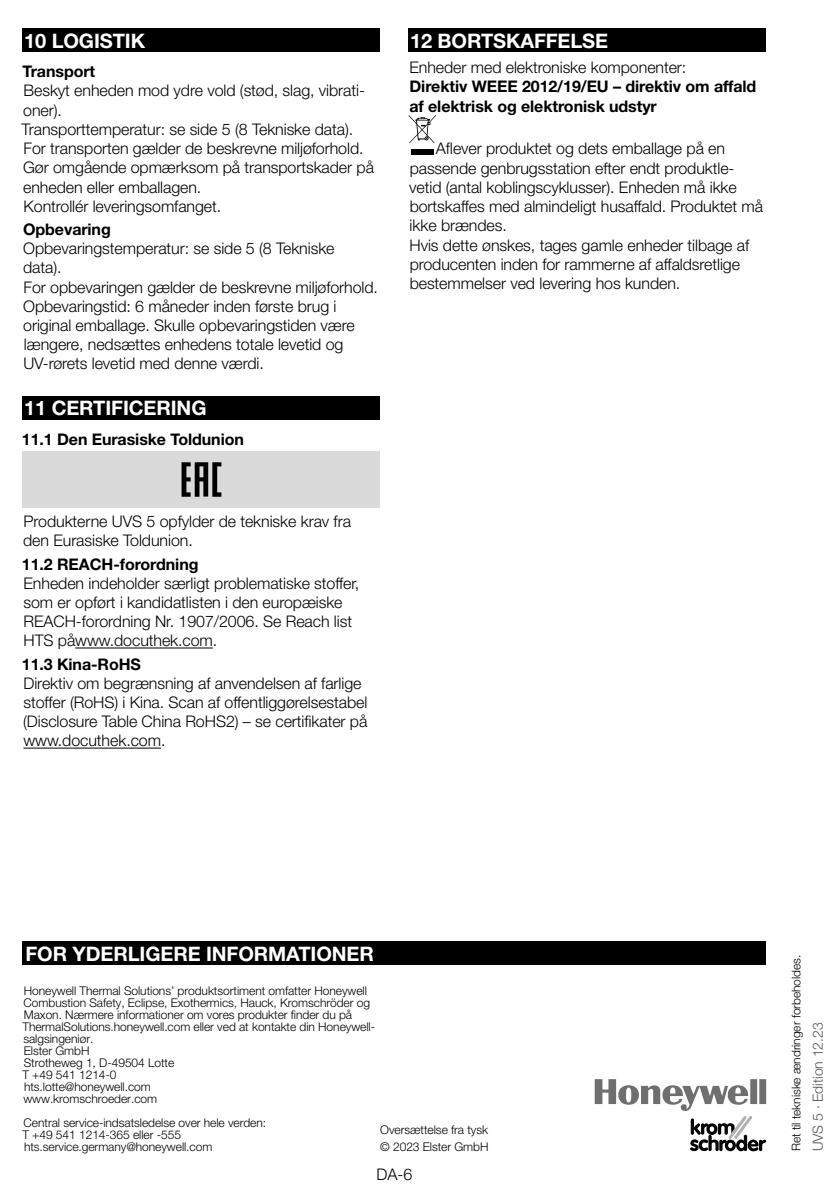
<style>
.page{position:relative;width:840px;height:1191px;background:#fff}
.page>*{position:absolute;margin:0;border:0;box-sizing:border-box;transform-origin:0 0}
.t1{font:700 20px "Helvetica Neue LT Pro";letter-spacing:-.005em;color:#fff}
.t2{font:300 16px/19.2px "Helvetica Neue LT Pro";letter-spacing:-.005em;color:#000}
.t3{font:700 16px/19.2px "Helvetica Neue LT Pro";letter-spacing:-.005em;color:#000}
.t4{font:300 14px "Helvetica Neue LT Pro";letter-spacing:-.005em;color:#575756}
.t5{font:300 12px/12px "Helvetica Neue LT Pro";letter-spacing:-.005em;color:#000}
</style>
<div class="page">
<div style="left:23px;top:28px;width:357px;height:24px;background:#000"></div>
<div style="left:23px;top:396px;width:357px;height:24px;background:#000"></div>
<hr style="left:75px;top:647px;width:138px;height:1px;background:#000">
<hr style="left:23px;top:747px;width:138px;height:1px;background:#000">
<div style="left:23px;top:451px;width:357px;height:57px;background:#dadada"></div>
<svg style="left:181px;top:462px;width:40px;height:35px"></svg>
<div style="left:408px;top:28px;width:357px;height:24px;background:#000"></div>
<div style="left:410px;top:149px;width:23px;height:5px;background:#000"></div>
<svg style="left:408px;top:115px;width:28px;height:28px"></svg>
<svg style="left:594px;top:1079px;width:171px;height:72px"></svg>
<div style="left:23px;top:941px;width:742px;height:24px;background:#000"></div>
<p class="t1" style="left:24px;top:28px;width:42px">10 LOG</p>
<p class="t1" style="left:94px;top:28px;width:53px">ISTIK</p>
<p class="t3" style="left:23px;top:62px;width:74px">Transport</p>
<p class="t2" style="left:22px;top:81px;width:354px">Beskyt enheden mod ydre vold (stød, slag, vibrati&shy;oner).<br>Transporttemperatur: se side 5 (8 Tekniske data).<br>For transporten gælder de beskrevne miljøforhold.<br>Gør omgående opmærksom på transportskader på enheden eller emballagen.<br>Kontrollér leveringsomfanget.</p>
<p class="t3" style="left:23px;top:219px;width:89px">Opbevaring</p>
<p class="t2" style="left:23px;top:238px;width:356px">Opbevaringstemperatur: se side 5 (8 Tekniske<br>data).<br>For opbevaringen gælder de beskrevne miljøforhold.<br>Opbevaringstid: 6 måneder inden første brug i original emballage. Skulle opbevaringstiden være længere, nedsættes enhedens totale levetid og UV-rørets levetid med denne værdi.</p>
<p class="t1" style="left:24px;top:396px;width:56px">11 CERT</p>
<p class="t1" style="left:105px;top:396px;width:86px">IFICERING</p>
<p class="t3" style="left:22px;top:429px;width:223px">11.1 Den Eurasiske Toldunion</p>
<p class="t2" style="left:23px;top:511px;width:329px">Produkterne UVS 5 opfylder de tekniske krav fra den Eurasiske Toldunion.</p>
<p class="t3" style="left:22px;top:554px;width:178px">11.2 REACH-forordning</p>
<p class="t2" style="left:24px;top:573px;width:337px">Enheden indeholder særligt problematiske stoffer, som er opført i kandidatlisten i den europæiske REACH-forordning Nr. 1907/2006. Se Reach list HTS påwww.docuthek.com.</p>
<p class="t3" style="left:22px;top:654px;width:109px">11.3 Kina-RoHS</p>
<p class="t2" style="left:23px;top:673px;width:345px">Direktiv om begrænsning af anvendelsen af farlige stoffer (RoHS) i Kina. Scan af offentliggørelsestabel (Disclosure Table China RoHS2) – se certifikater på www.docuthek.com.</p>
<p class="t1" style="left:410px;top:28px;width:56px">12 BORTS</p>
<p class="t1" style="left:506px;top:28px;width:41px">KAFFELSE</p>
<p class="t2" style="left:409px;top:58px;width:278px">Enheder med elektroniske komponenter:</p>
<p class="t3" style="left:409px;top:77px;width:88px">Direktiv WEEE</p>
<p class="t3" style="left:409px;top:77px;width:348px;text-indent:112px">2012/19/EU – direktiv om affald af elektrisk og elektronisk udstyr</p>
<p class="t2" style="left:409px;top:139px;width:355px;text-indent:27px">Aflever produktet og dets emballage på en passende genbrugsstation efter endt produktle&shy;vetid (antal koblingscyklusser). Enheden må ikke bortskaffes med almindeligt husaffald. Produktet må ikke brændes.<br>Hvis dette ønskes, tages gamle enheder tilbage af producenten inden for rammerne af affaldsretlige bestemmelser ved levering hos kunden.</p>
<p class="t1" style="left:26px;top:941px;width:15px">FOR</p>
<p class="t1" style="left:73px;top:941px;width:28px">YDERL</p>
<p class="t1" style="left:139px;top:941px;width:21px">IGERE</p>
<p class="t1" style="left:206px;top:941px;width:21px">INFOR</p>
<p class="t1" style="left:268px;top:941px;width:64px">MATIONER</p>
<p class="t5" style="left:22px;top:984px;width:354px">Honeywell Thermal Solutions’ produktsortiment omfatter Honeywell Combustion Safety, Eclipse, Exothermics, Hauck, Kromschröder og Maxon. Nærmere informationer om vores produkter finder du på ThermalSolutions.honeywell.com eller ved at kontakte din Honeywell&shy;salgsingeniør.<br>Elster GmbH<br>Strotheweg 1, D-49504 Lotte<br>T +49 541 1214-0<br>hts.lotte@honeywell.com<br>www.kromschroeder.com</p>
<p class="t5" style="left:22px;top:1116px;width:245px">Central service-indsatsledelse over hele verden:<br>T +49 541 1214-365 eller -555 hts.service.germany@honeywell.com</p>
<p class="t5" style="left:380px;top:1123px;width:109px">Oversættelse fra tysk</p>
<p class="t5" style="left:380px;top:1140px;width:110px">© 2023 Elster GmbH</p>
<p class="t2" style="left:376px;top:1164px;width:37px">DA-6</p>
<p class="t5" style="left:789px;top:1151px;width:198px;rotate:-90deg">Ret til tekniske ændringer forbeholdes.</p>
<p class="t4" style="left:809px;top:1151px;width:130px;rotate:-90deg">UVS 5 · Edition 12.23</p>
</div>
